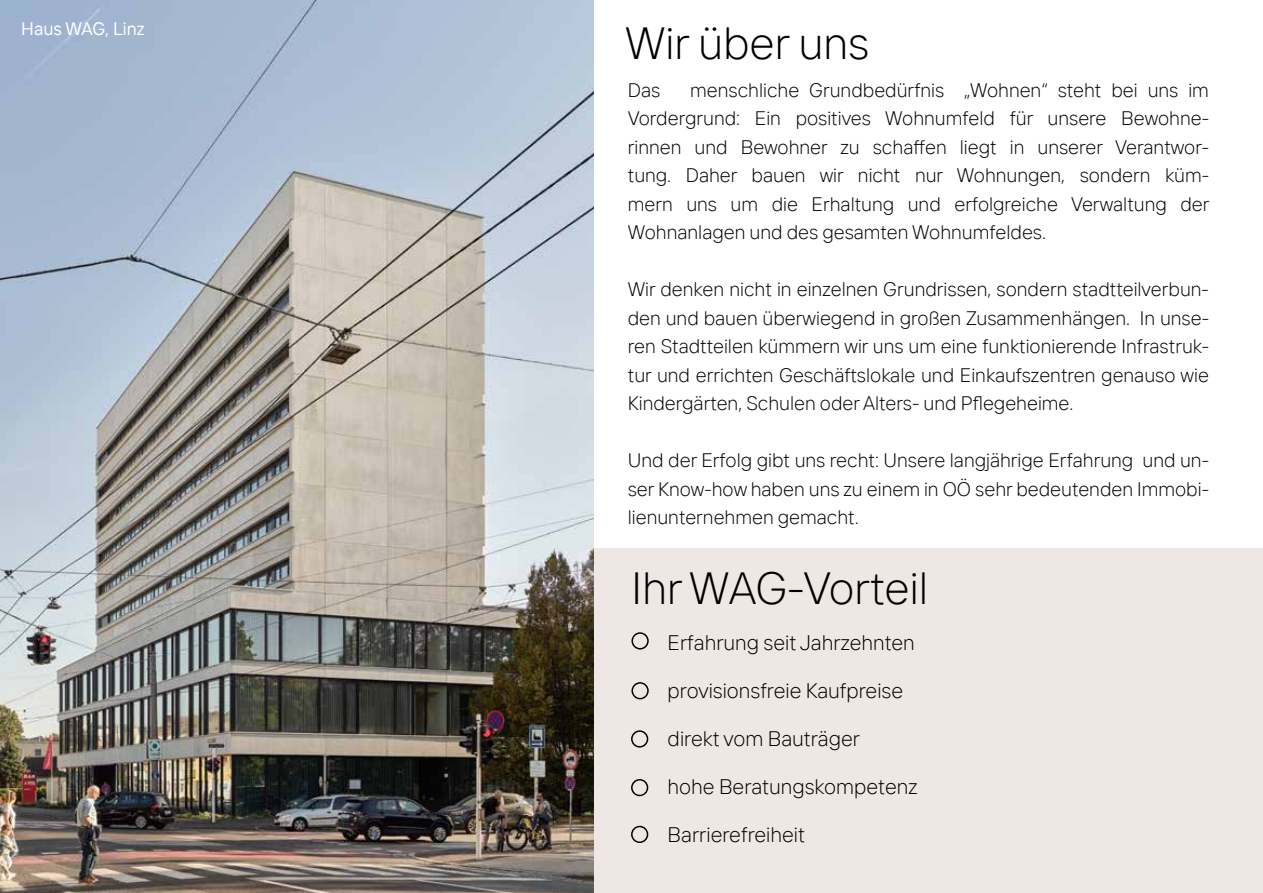
<style>
.page{position:relative;width:1263px;height:893px;background:#fff}
.page>*{position:absolute;margin:0;border:0;box-sizing:border-box;transform-origin:0 0}
.t1{font:300 45px "TT Interphases";color:#000}
.t2{font:300 21px "TT Interphases";color:#000}
.t3{font:300 19.5px/28.5px "TT Interphases";color:#000;text-align:justify}
.t4{font:18px "TT Interphases";color:#fff}
</style>
<div class="page">
<div style="left:575px;top:549px;width:688px;height:344px;background:#efe7e4"></div>
<div style="left:631px;top:682px;width:18px;height:17px;border:2px solid #000;border-radius:50%"></div>
<div style="left:631px;top:632px;width:18px;height:17px;border:2px solid #000;border-radius:50%"></div>
<div style="left:631px;top:730px;width:17px;height:18px;border:2px solid #000;border-radius:50%"></div>
<div style="left:631px;top:779px;width:17px;height:17px;border:2px solid #000;border-radius:50%"></div>
<div style="left:631px;top:826px;width:17px;height:17px;border:2px solid #000;border-radius:50%"></div>
<img style="left:0;top:0;width:593px;height:893px">
<p class="t4" style="left:21px;top:17px;width:125px">Haus WAG, Linz</p>
<h1 class="t1" style="left:625px;top:15px;width:246px">Wir über uns</h1>
<p class="t3" style="left:628px;top:75px;width:34px">Das</p>
<p class="t3" style="left:628px;top:75px;width:583px;text-indent:62px">menschliche Grundbedürfnis „Wohnen“ steht bei uns im Vordergrund: Ein positives Wohnumfeld für unsere Bewohne&shy;rinnen und Bewohner zu schaffen liegt in unserer Verantwor&shy;tung. Daher bauen wir nicht nur Wohnungen, sondern küm&shy;mern uns um die Erhaltung und erfolgreiche Verwaltung der Wohnanlagen und des gesamten Wohnumfeldes.</p>
<p class="t3" style="left:628px;top:275px;width:583px">Wir denken nicht in einzelnen Grundrissen, sondern stadtteilverbun&shy;den und bauen überwiegend in großen Zusammenhängen. In unse&shy;ren Stadtteilen kümmern wir uns um eine funktionierende Infrastruk&shy;tur und errichten Geschäftslokale und Einkaufszentren genauso wie Kindergärten, Schulen oder Alters- und Pflegeheime.</p>
<p class="t3" style="left:628px;top:446px;width:583px">Und der Erfolg gibt uns recht: Unsere langjährige Erfahrung und un&shy;ser Know-how haben uns zu einem in OÖ sehr bedeutenden Immobi&shy;lienunternehmen gemacht.</p>
<h1 class="t1" style="left:631px;top:560px;width:298px">Ihr WAG-Vorteil</h1>
<p class="t2" style="left:668px;top:629px;width:249px">Erfahrung seit Jahrzehnten</p>
<p class="t2" style="left:668px;top:677px;width:237px">provisionsfreie Kaufpreise</p>
<p class="t2" style="left:668px;top:725px;width:194px">direkt vom Bauträger</p>
<p class="t2" style="left:668px;top:773px;width:251px">hohe Beratungskompetenz</p>
<p class="t2" style="left:668px;top:821px;width:139px">Barrierefreiheit</p>
</div>
